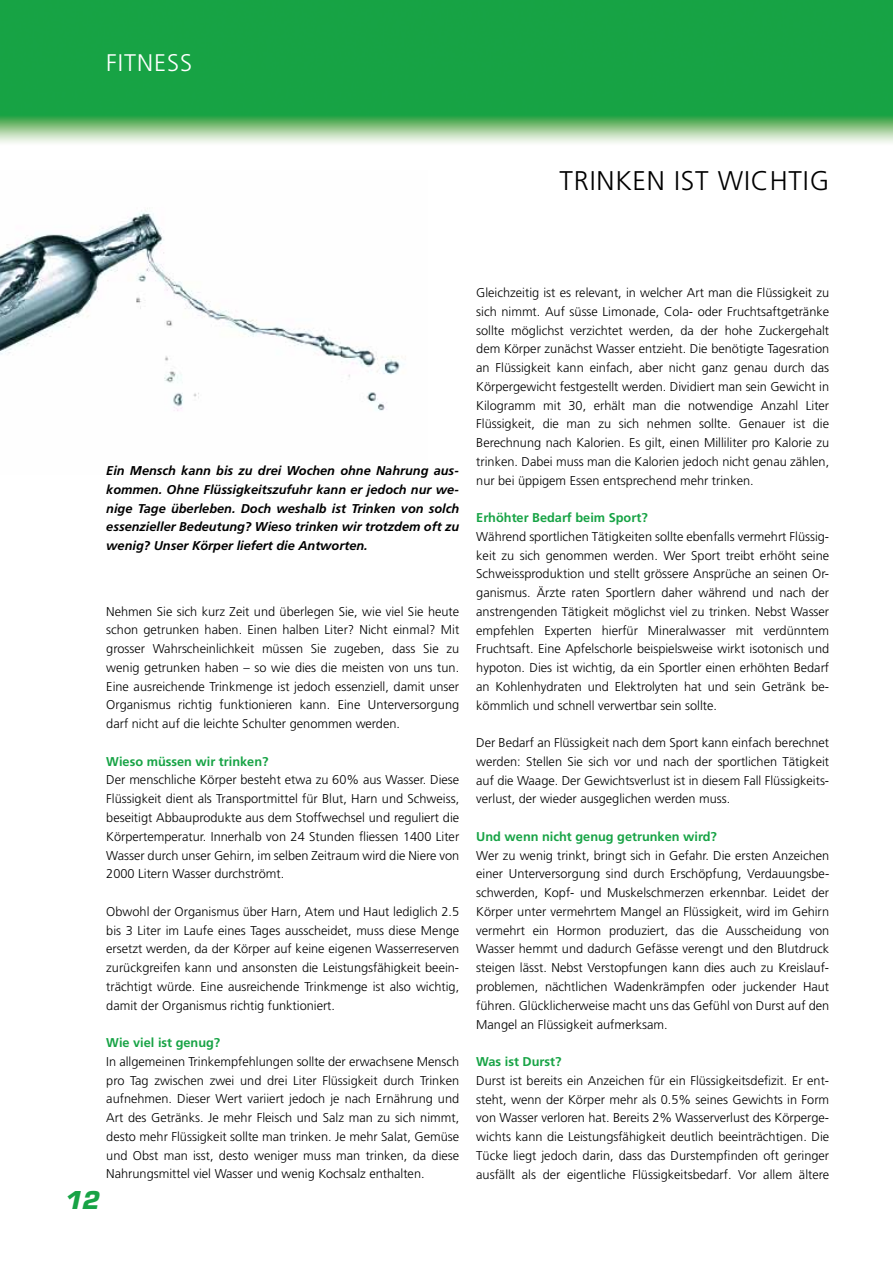
<style>
.page{position:relative;width:893px;height:1263px;background:#fff}
.page>*{position:absolute;margin:0;border:0;box-sizing:border-box;transform-origin:0 0}
.t1{font:300 27px "Frutiger";letter-spacing:.085em;color:#000}
.t2{font:300 24px "Frutiger";color:#fff}
.t3{font:italic 700 24px "Eurostile";color:#17a345}
.t4{font:300 12.75px/18.8px "Frutiger";color:#000;text-align:justify}
.t5{font:italic 700 12.75px/18.8px "Frutiger";color:#000;text-align:justify}
.t6{font:700 12.75px "Frutiger CE";color:#17a345}
</style>
<div class="page">
<img style="left:0;top:0;width:893px;height:143px">
<img style="left:0;top:208px;width:402px;height:203px">
<h2 class="t2" style="left:106px;top:49px;width:61px">Fitness</h2>
<h1 class="t1" style="left:560px;top:166px;width:267px">Trinken ist wichtig</h1>
<p class="t5" style="left:106px;top:461px;width:354px">Ein Mensch kann bis zu drei Wochen ohne Nahrung aus&shy;kommen. Ohne Flüssigkeitszufuhr kann er jedoch nur we&shy;nige Tage überleben. Doch weshalb ist Trinken von solch essenzieller Bedeutung? Wieso trinken wir trotzdem oft zu wenig? Unser Körper liefert die Antworten.</p>
<p class="t4" style="left:106px;top:602px;width:354px">Nehmen Sie sich kurz Zeit und überlegen Sie, wie viel Sie heute schon getrunken haben. Einen halben Liter? Nicht einmal? Mit grosser Wahrscheinlichkeit müssen Sie zugeben, dass Sie zu wenig getrunken haben – so wie dies die meisten von uns tun.<br>Eine ausreichende Trinkmenge ist jedoch essenziell, damit unser Organismus richtig funktionieren kann. Eine Unterversorgung darf nicht auf die leichte Schulter genommen werden.</p>
<p class="t6" style="left:106px;top:754px;width:164px">Wieso müssen wir trinken?</p>
<p class="t4" style="left:106px;top:771px;width:354px">Der menschliche Körper besteht etwa zu 60% aus Wasser. Diese Flüssigkeit dient als Transportmittel für Blut, Harn und Schweiss, beseitigt Abbauprodukte aus dem Stoffwechsel und reguliert die Körpertemperatur. Innerhalb von 24 Stunden fliessen 1400 Liter Wasser durch unser Gehirn, im selben Zeitraum wird die Niere von 2000 Litern Wasser durchströmt.</p>
<p class="t4" style="left:106px;top:902px;width:354px">Obwohl der Organismus über Harn, Atem und Haut lediglich 2.5 bis 3 Liter im Laufe eines Tages ausscheidet, muss diese Menge ersetzt werden, da der Körper auf keine eigenen Wasserreserven zurückgreifen kann und ansonsten die Leistungsfähigkeit beein&shy;trächtigt würde. Eine ausreichende Trinkmenge ist also wichtig, damit der Organismus richtig funktioniert.</p>
<p class="t6" style="left:106px;top:1035px;width:116px">Wie viel ist genug?</p>
<p class="t4" style="left:106px;top:1052px;width:354px">In allgemeinen Trinkempfehlungen sollte der erwachsene Mensch pro Tag zwischen zwei und drei Liter Flüssigkeit durch Trinken aufnehmen. Dieser Wert variiert jedoch je nach Ernährung und Art des Getränks. Je mehr Fleisch und Salz man zu sich nimmt, desto mehr Flüssigkeit sollte man trinken. Je mehr Salat, Gemüse und Obst man isst, desto weniger muss man trinken, da diese Nahrungsmittel viel Wasser und wenig Kochsalz enthalten.</p>
<h2 class="t3" style="left:64px;top:1185px;width:36px">12</h2>
<p class="t4" style="left:476px;top:283px;width:354px">Gleichzeitig ist es relevant, in welcher Art man die Flüssigkeit zu sich nimmt. Auf süsse Limonade, Cola- oder Fruchtsaftgetränke sollte möglichst verzichtet werden, da der hohe Zuckergehalt dem Körper zunächst Wasser entzieht. Die benötigte Tagesration an Flüssigkeit kann einfach, aber nicht ganz genau durch das Körpergewicht festgestellt werden. Dividiert man sein Gewicht in Kilogramm mit 30, erhält man die notwendige Anzahl Liter Flüssigkeit, die man zu sich nehmen sollte. Genauer ist die Berechnung nach Kalorien. Es gilt, einen Milliliter pro Kalorie zu trinken. Dabei muss man die Kalorien jedoch nicht genau zählen, nur bei üppigem Essen entsprechend mehr trinken.</p>
<p class="t6" style="left:476px;top:510px;width:173px">Erhöhter Bedarf beim Sport?</p>
<p class="t4" style="left:476px;top:527px;width:354px">Während sportlichen Tätigkeiten sollte ebenfalls vermehrt Flüssig&shy;keit zu sich genommen werden. Wer Sport treibt erhöht seine Schweissproduktion und stellt grössere Ansprüche an seinen Or&shy;ganismus. Ärzte raten Sportlern daher während und nach der anstrengenden Tätigkeit möglichst viel zu trinken. Nebst Wasser empfehlen Experten hierfür Mineralwasser mit verdünntem Fruchtsaft. Eine Apfelschorle beispielsweise wirkt isotonisch und hypoton. Dies ist wichtig, da ein Sportler einen erhöhten Bedarf an Kohlenhydraten und Elektrolyten hat und sein Getränk be&shy;kömmlich und schnell verwertbar sein sollte.</p>
<p class="t4" style="left:476px;top:733px;width:354px">Der Bedarf an Flüssigkeit nach dem Sport kann einfach berechnet werden: Stellen Sie sich vor und nach der sportlichen Tätigkeit auf die Waage. Der Gewichtsverlust ist in diesem Fall Flüssigkeits&shy;verlust, der wieder ausgeglichen werden muss.</p>
<p class="t6" style="left:476px;top:829px;width:242px">Und wenn nicht genug getrunken wird?</p>
<p class="t4" style="left:476px;top:846px;width:354px">Wer zu wenig trinkt, bringt sich in Gefahr. Die ersten Anzeichen einer Unterversorgung sind durch Erschöpfung, Verdauungsbe&shy;schwerden, Kopf- und Muskelschmerzen erkennbar. Leidet der Körper unter vermehrtem Mangel an Flüssigkeit, wird im Gehirn vermehrt ein Hormon produziert, das die Ausscheidung von Wasser hemmt und dadurch Gefässe verengt und den Blutdruck steigen lässt. Nebst Verstopfungen kann dies auch zu Kreislauf&shy;problemen, nächtlichen Wadenkrämpfen oder juckender Haut führen. Glücklicherweise macht uns das Gefühl von Durst auf den Mangel an Flüssigkeit aufmerksam.</p>
<p class="t6" style="left:476px;top:1054px;width:87px">Was ist Durst?</p>
<p class="t4" style="left:476px;top:1071px;width:354px">Durst ist bereits ein Anzeichen für ein Flüssigkeitsdefizit. Er ent&shy;steht, wenn der Körper mehr als 0.5% seines Gewichts in Form von Wasser verloren hat. Bereits 2% Wasserverlust des Körperge&shy;wichts kann die Leistungsfähigkeit deutlich beeinträchtigen. Die Tücke liegt jedoch darin, dass das Durstempfinden oft geringer ausfällt als der eigentliche Flüssigkeitsbedarf. Vor allem ältere</p>
</div>
